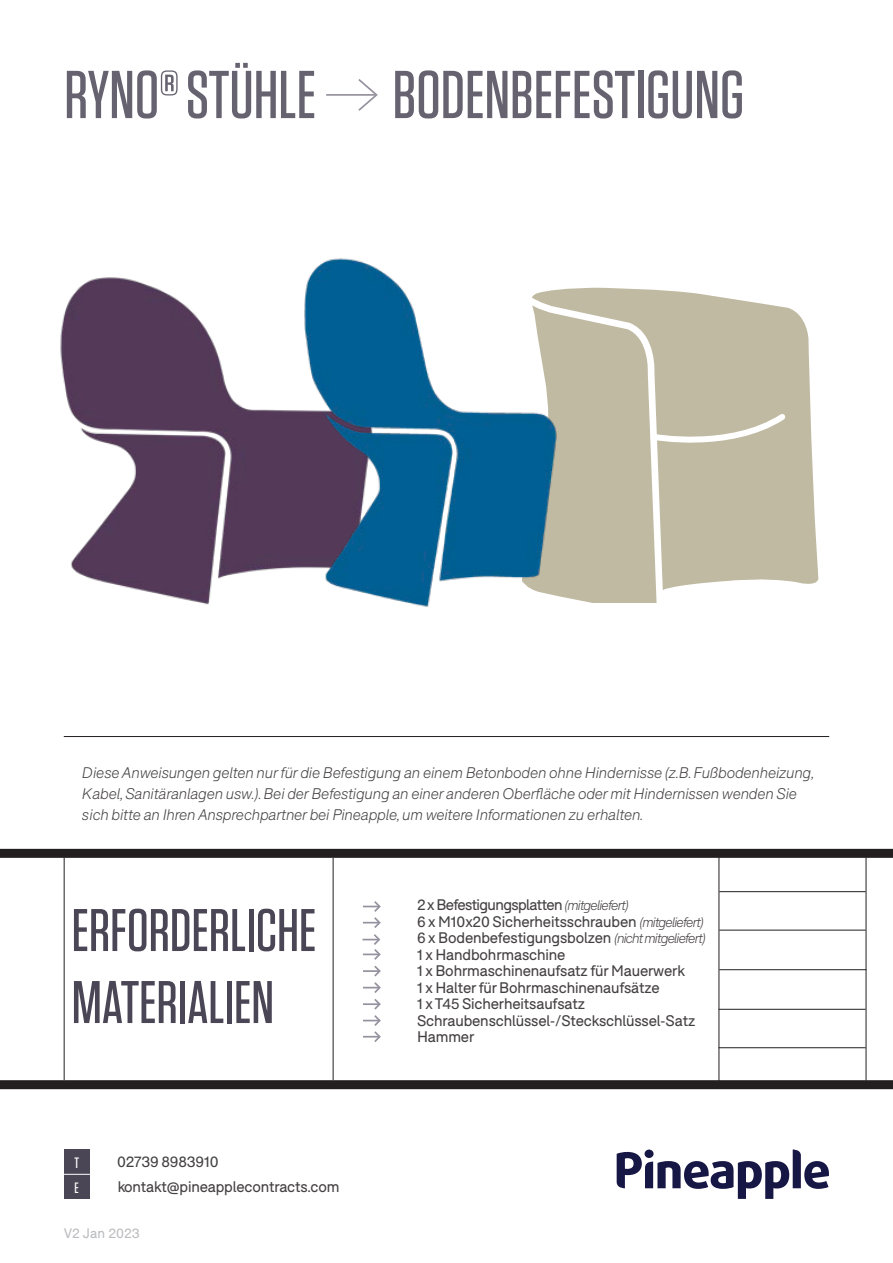
<style>
.page{position:relative;width:893px;height:1263px;background:#fff}
.page>*{position:absolute;margin:0;border:0;box-sizing:border-box;transform-origin:0 0}
.t1{font:500 67.5px "Tungsten";color:#4b4656}
.t2{font:500 60px/72px "Tungsten";color:#4b4656}
.t3{font:15px/16.5px "F37 Bolton";letter-spacing:-.01em;color:#231f20}
.t4{font:italic 300 15px/21px "F37 Bolton";letter-spacing:-.01em;color:#231f20}
.t5{font:500 15px "Tungsten";color:#fff}
.t6{font:13.5px "F37 Bolton";color:#bcbdc0}
.s1{font-weight:300;font-style:italic;font-size:13.5px}
</style>
<div class="page">
<hr style="left:333px;top:858px;width:1px;height:222px;background:#231f20">
<hr style="left:64px;top:857px;width:1px;height:223px;background:#231f20">
<svg style="left:617px;top:1149px;width:212px;height:50px"></svg>
<div style="left:645px;top:1149px;width:9px;height:9px;background:#171746;border-radius:50%"></div>
<div style="left:0;top:849px;width:893px;height:9px;background:#231f20"></div>
<div style="left:0;top:1080px;width:893px;height:9px;background:#231f20"></div>
<hr style="left:866px;top:857px;width:1px;height:224px;background:#231f20">
<hr style="left:719px;top:857px;width:1px;height:224px;background:#231f20">
<hr style="left:719px;top:1009px;width:147px;height:1px;background:#231f20">
<hr style="left:719px;top:1047px;width:147px;height:1px;background:#231f20">
<hr style="left:64px;top:736px;width:765px;height:1px;background:#231f20">
<hr style="left:719px;top:891px;width:147px;height:1px;background:#231f20">
<hr style="left:719px;top:930px;width:147px;height:1px;background:#231f20">
<hr style="left:719px;top:969px;width:147px;height:1px;background:#231f20">
<hr style="left:326px;top:94px;width:49px;height:2px;background:#95919e">
<svg style="left:356px;top:79px;width:22px;height:32px"></svg>
<div style="left:64px;top:1149px;width:26px;height:25px;background:#4b4656"></div>
<div style="left:64px;top:1174px;width:26px;height:25px;background:#4b4656"></div>
<svg style="left:64px;top:1174px;width:26px;height:1px"></svg>
<img style="left:60px;top:277px;width:233px;height:328px">
<svg style="left:576px;top:288px;width:242px;height:301px;background:#c7c2ad"></svg>
<svg style="left:576px;top:290px;width:91px;height:312px;background:#c4bfa9"></svg>
<svg style="left:647px;top:409px;width:143px;height:41px"></svg>
<img style="left:293px;top:258px;width:283px;height:349px">
<svg style="left:362px;top:901px;width:19px;height:141px"></svg>
<h1 class="t1" style="left:64px;top:59px;width:681px">RYNO® STÜHLE BODENBEFESTIGUNG</h1>
<p class="t4" style="left:82px;top:762px;width:734px">Diese Anweisungen gelten nur für die Befestigung an einem Betonboden ohne Hindernisse (z.B. Fußbodenheizung,<br>Kabel, Sanitäranlagen usw.). Bei der Befestigung an einer anderen Oberfläche oder mit Hindernissen wenden Sie sich bitte an Ihren Ansprechpartner bei Pineapple, um weitere Informationen zu erhalten.</p>
<p class="t2" style="left:72px;top:895px;width:246px">ERFORDERLICHE<br>MATERIALIEN</p>
<p class="t5" style="left:74px;top:1155px;width:6px">T</p>
<p class="t3" style="left:117px;top:1153px;width:103px">02739 8983910</p>
<p class="t5" style="left:74px;top:1180px;width:6px">E</p>
<p class="t3" style="left:117px;top:1179px;width:224px">kontakt@pineapplecontracts.com</p>
<p class="t6" style="left:64px;top:1225px;width:78px">V2 Jan 2023</p>
<p class="t3" style="left:417px;top:897px;width:290px">2 x Befestigungsplatten <span class="s1">(mitgeliefert)<br></span>6 x M10x20 Sicherheitsschrauben <span class="s1">(mitgeliefert)<br></span>6 x Bodenbefestigungsbolzen <span class="s1">(nicht mitgeliefert)<br></span>1 x Handbohrmaschine<br>1 x Bohrmaschinenaufsatz für Mauerwerk<br>1 x Halter für Bohrmaschinenaufsätze<br>1 x T45 Sicherheitsaufsatz Schraubenschlüssel-/Steckschlüssel-Satz Hammer</p>
</div>
